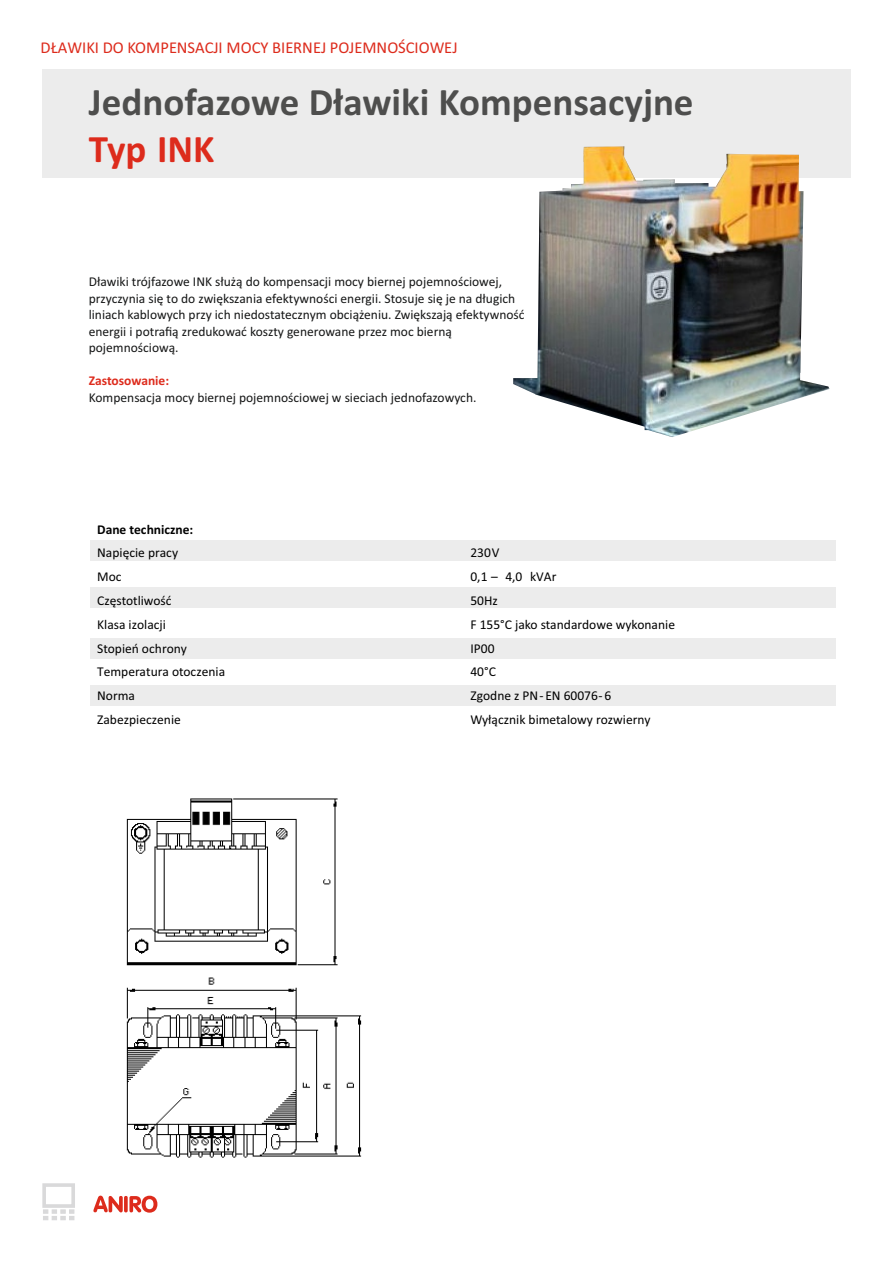
<style>
.page{position:relative;width:893px;height:1262px;background:#fff}
.page>*{position:absolute;margin:0;border:0;box-sizing:border-box;transform-origin:0 0}
.t1{font:700 39px "Calibri";color:#4e4e4d}
.t2{font:700 39px "Calibri";color:#dd2b1c}
.t3{font:16.5px "Calibri";color:#dd2b1c}
.t4{font:13.5px/16.5px "Calibri";color:#151616}
.t5{font:13.5px "Calibri";color:#000}
.t6{font:700 13.5px "Calibri";color:#000}
.t7{font:700 13.5px "Calibri";color:#dd2b1c}
</style>
<div class="page">
<div style="left:90px;top:685px;width:745px;height:20px;background:#ececec"></div>
<div style="left:90px;top:638px;width:745px;height:20px;background:#ececec"></div>
<div style="left:90px;top:587px;width:745px;height:20px;background:#ececec"></div>
<div style="left:90px;top:540px;width:745px;height:20px;background:#ececec"></div>
<div style="left:42px;top:70px;width:808px;height:108px;background:#ececec"></div>
<img style="left:513px;top:146px;width:316px;height:291px">
<img style="left:126px;top:798px;width:236px;height:360px">
<svg style="left:93px;top:1195px;width:64px;height:17px"></svg>
<div style="left:42px;top:1183px;width:33px;height:24px;border:4px solid #d9d9da"></div>
<svg style="left:43px;top:1209px;width:32px;height:11px"></svg>
<p class="t3" style="left:41px;top:41px;width:418px">DŁAWIKI DO KOMPENSACJI MOCY BIERNEJ POJEMNOŚCIOWEJ</p>
<h1 class="t1" style="left:89px;top:85px;width:606px">Jednofazowe Dławiki Kompensacyjne</h1>
<h1 class="t2" style="left:89px;top:133px;width:127px">Typ INK</h1>
<p class="t4" style="left:89px;top:275px;width:437px">Dławiki trójfazowe INK służą do kompensacji mocy biernej pojemnościowej, przyczynia się to do zwiększania efektywności energii. Stosuje się je na długich liniach kablowych przy ich niedostatecznym obciążeniu. Zwiększają efektywność energii i potrafią zredukować koszty generowane przez moc bierną pojemnościową.</p>
<p class="t7" style="left:89px;top:375px;width:82px">Zastosowanie:</p>
<p class="t4" style="left:89px;top:390px;width:389px">Kompensacja mocy biernej pojemnościowej w sieciach jednofazowych.</p>
<p class="t6" style="left:97px;top:523px;width:98px">Dane techniczne:</p>
<p class="t5" style="left:97px;top:547px;width:83px">Napięcie pracy</p>
<p class="t5" style="left:470px;top:547px;width:31px">230V</p>
<p class="t5" style="left:97px;top:571px;width:26px">Moc</p>
<p class="t5" style="left:470px;top:571px;width:87px">0,1 – 4,0 kVAr</p>
<p class="t5" style="left:97px;top:595px;width:76px">Częstotliwość</p>
<p class="t5" style="left:470px;top:595px;width:29px">50Hz</p>
<p class="t5" style="left:97px;top:618px;width:70px">Klasa izolacji</p>
<p class="t5" style="left:470px;top:618px;width:206px">F 155°C jako standardowe wykonanie</p>
<p class="t5" style="left:97px;top:642px;width:91px">Stopień ochrony</p>
<p class="t5" style="left:470px;top:642px;width:26px">IP00</p>
<p class="t5" style="left:97px;top:666px;width:129px">Temperatura otoczenia</p>
<p class="t5" style="left:470px;top:666px;width:27px">40°C</p>
<p class="t5" style="left:97px;top:690px;width:39px">Norma</p>
<p class="t5" style="left:470px;top:690px;width:142px">Zgodne z PN- EN 60076- 6</p>
<p class="t5" style="left:97px;top:714px;width:85px">Zabezpieczenie</p>
<p class="t5" style="left:470px;top:714px;width:181px">Wyłącznik bimetalowy rozwierny</p>
</div>
